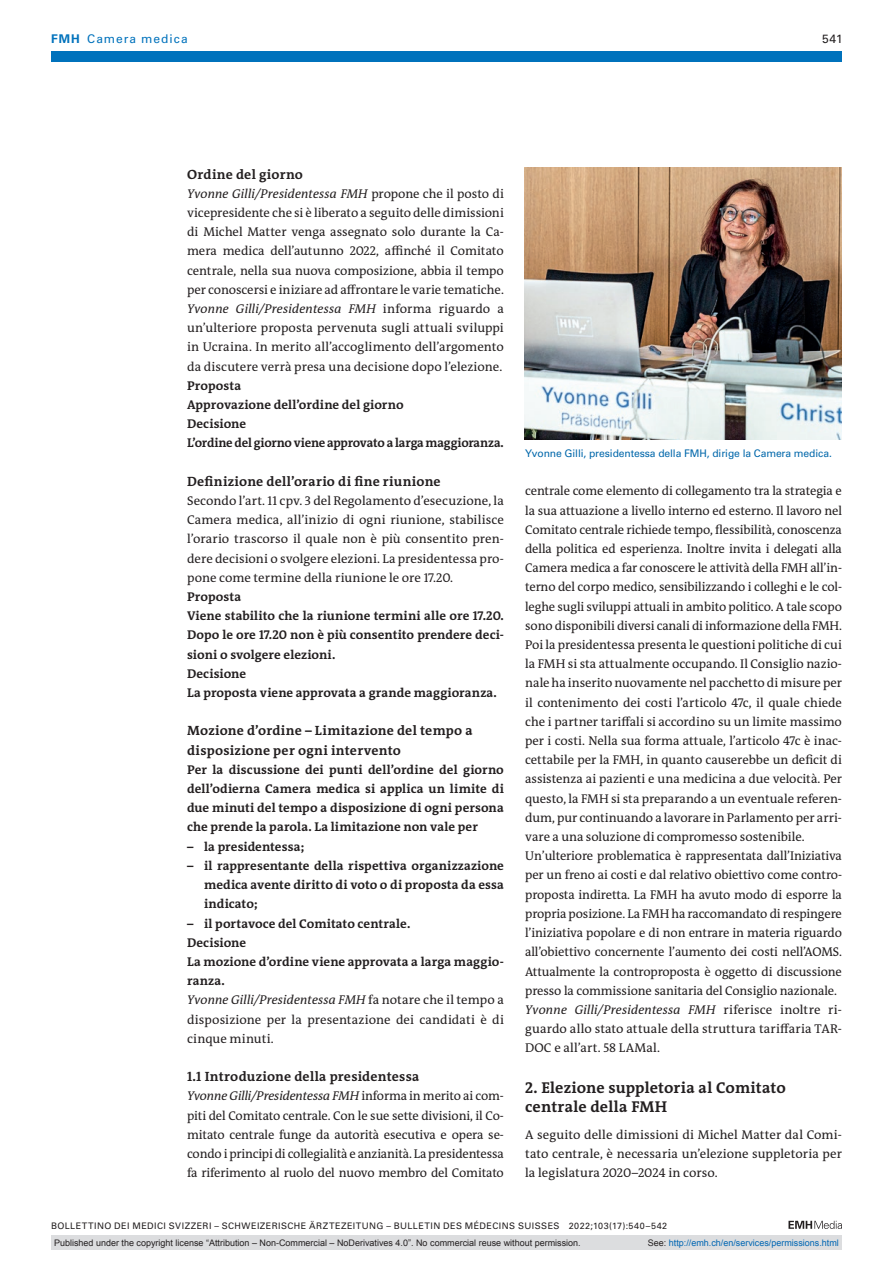
<style>
.page{position:relative;width:893px;height:1263px;background:#fff}
.page>*{position:absolute;margin:0;border:0;box-sizing:border-box;transform-origin:0 0}
.section-h1{font:700 15.75px/19.2px "The Antiqua B W7";letter-spacing:.005em;color:#231f20}
.section-h2{font:700 13.5px/19.2px "The Antiqua B W7";letter-spacing:.02em;color:#231f20}
.section-pn{font:12.75px/19.2px "The Antiqua B W5 Plain";letter-spacing:-.005em;color:#231f20;text-align:justify}
.section-pn-2{font:700 12.75px/19.2px "The Antiqua B W7";color:#231f20;text-align:justify}
.section-ph{font:700 12.75px/19.2px "The Antiqua B W7";letter-spacing:.005em;color:#231f20;text-align:justify}
.ressort{font:12px "Univers LT Std";letter-spacing:.085em;color:#0072bc}
.ressort-2{font:12px "Univers LT Std";color:#231f20}
.fig-caption{font:10.5px "Univers LT Std";letter-spacing:-.01em;color:#0067aa}
.t1{font:9px "Arial";color:#231f20}
.fusszeile{font:9px "Univers LT Std";letter-spacing:.05em;color:#231f20}
.t2{font:9px "Arial";color:#0066b3}
.s1{font-weight:700}
.s2{font-style:italic}
.s3{color:#231f20}
</style>
<div class="page">
<svg style="left:788px;top:1221px;width:54px;height:8px"></svg>
<img style="left:525px;top:168px;width:317px;height:272px">
<div style="left:51px;top:51px;width:791px;height:11px;background:#0072bc"></div>
<div style="left:51px;top:1235px;width:791px;height:15px;background:#dcdddf"></div>
<p class="ressort" style="left:51px;top:31px;width:138px"><span class="s1">FMH</span> Camera medica</p>
<p class="ressort-2" style="left:822px;top:31px;width:22px">541</p>
<p class="section-h2" style="left:187px;top:165px;width:117px">Ordine del giorno</p>
<p class="section-pn" style="left:187px;top:184px;width:318px"><span class="s2">Yvonne Gilli/Presidentessa FMH</span> propone che il posto di vicepresidente che si è liberato a seguito delle dimissioni di Michel Matter venga assegnato solo durante la Ca&shy;mera medica dell’autunno 2022, affinché il Comitato centrale, nella sua nuova composizione, abbia il tempo per conoscersi e iniziare ad affrontare le varie tematiche.</p>
<p class="section-pn" style="left:187px;top:299px;width:318px"><span class="s2">Yvonne Gilli/Presidentessa FMH</span> informa riguardo a un’ulteriore proposta pervenuta sugli attuali sviluppi in Ucraina. In merito all’accoglimento dell’argomento da discutere verrà presa una decisione dopo l’elezione.</p>
<p class="section-pn-2" style="left:187px;top:376px;width:56px">Proposta</p>
<p class="section-pn-2" style="left:187px;top:395px;width:218px">Approvazione dell’ordine del giorno</p>
<p class="section-pn-2" style="left:187px;top:414px;width:61px">Decisione</p>
<p class="section-pn-2" style="left:187px;top:434px;width:318px">L’ordine del giorno viene approvato a larga maggioranza.</p>
<p class="section-h2" style="left:187px;top:472px;width:255px">Definizione dell’orario di fine riunione</p>
<p class="section-pn" style="left:187px;top:491px;width:318px">Secondo l’art. 11 cpv. 3 del Regolamento d’esecuzione, la Camera medica, all’inizio di ogni riunione, stabilisce l’orario trascorso il quale non è più consentito pren&shy;dere decisioni o svolgere elezioni. La presidentessa pro&shy;pone come termine della riunione le ore 17.20.</p>
<p class="section-pn-2" style="left:187px;top:587px;width:56px">Proposta</p>
<p class="section-pn-2" style="left:187px;top:606px;width:318px">Viene stabilito che la riunione termini alle ore 17.20.<br>Dopo le ore 17.20 non è più consentito prendere deci&shy;sioni o svolgere elezioni.</p>
<p class="section-pn-2" style="left:187px;top:664px;width:61px">Decisione</p>
<p class="section-pn-2" style="left:187px;top:683px;width:311px">La proposta viene approvata a grande maggioranza.</p>
<p class="section-h2" style="left:187px;top:721px;width:287px">Mozione d’ordine – Limitazione del tempo a disposizione per ogni intervento</p>
<p class="section-pn-2" style="left:187px;top:760px;width:318px">Per la discussione dei punti dell’ordine del giorno dell’odierna Camera medica si applica un limite di due minuti del tempo a disposizione di ogni persona che prende la parola. La limitazione non vale per</p>
<p class="section-ph" style="left:187px;top:837px;width:119px">– la presidentessa;</p>
<p class="section-ph" style="left:204px;top:856px;width:301px;text-indent:-17px">– il rappresentante della rispettiva organizzazione medica avente diritto di voto o di proposta da essa indicato;</p>
<p class="section-ph" style="left:187px;top:914px;width:225px">– il portavoce del Comitato centrale.</p>
<p class="section-pn-2" style="left:187px;top:933px;width:61px">Decisione</p>
<p class="section-pn-2" style="left:187px;top:952px;width:318px">La mozione d’ordine viene approvata a larga maggio&shy;ranza.</p>
<p class="section-pn" style="left:187px;top:990px;width:318px"><span class="s2">Yvonne Gilli/Presidentessa FMH</span> fa notare che il tempo a disposizione per la presentazione dei candidati è di cinque minuti.</p>
<p class="section-h2" style="left:187px;top:1067px;width:234px">1.1 Introduzione della presidentessa</p>
<p class="section-pn" style="left:187px;top:1086px;width:318px"><span class="s2">Yvonne Gilli/Presidentessa FMH</span> informa in merito ai com&shy;piti del Comitato centrale. Con le sue sette divisioni, il Co&shy;mitato centrale funge da autorità esecutiva e opera se&shy;condo i principi di collegialità e anzianità. La presidentessa fa riferimento al ruolo del nuovo membro del Comitato</p>
<p class="fig-caption" style="left:525px;top:447px;width:308px">Yvonne Gilli, presidentessa della FMH, dirige la Camera medica.</p>
<p class="section-pn" style="left:525px;top:482px;width:318px">centrale come elemento di collegamento tra la strategia e la sua attuazione a livello interno ed esterno. Il lavoro nel Comitato centrale richiede tempo, flessibilità, conoscenza della politica ed esperienza. Inoltre invita i delegati alla Camera medica a far conoscere le attività della FMH all’in&shy;terno del corpo medico, sensibilizzando i colleghi e le col&shy;leghe sugli sviluppi attuali in ambito politico. A tale scopo sono disponibili diversi canali di informazione della FMH.</p>
<p class="section-pn" style="left:525px;top:635px;width:318px">Poi la presidentessa presenta le questioni politiche di cui la FMH si sta attualmente occupando. Il Consiglio nazio&shy;nale ha inserito nuovamente nel pacchetto di misure per il contenimento dei costi l’articolo 47c, il quale chiede che i partner tariffali si accordino su un limite massimo per i costi. Nella sua forma attuale, l’articolo 47c è inac&shy;cettabile per la FMH, in quanto causerebbe un deficit di assistenza ai pazienti e una medicina a due velocità. Per questo, la FMH si sta preparando a un eventuale referen&shy;dum, pur continuando a lavorare in Parlamento per arri&shy;vare a una soluzione di compromesso sostenibile.</p>
<p class="section-pn" style="left:525px;top:846px;width:318px">Un’ulteriore problematica è rappresentata dall’Iniziativa per un freno ai costi e dal relativo obiettivo come contro&shy;proposta indiretta. La FMH ha avuto modo di esporre la propria posizione. La FMH ha raccomandato di respingere l’iniziativa popolare e di non entrare in materia riguardo all’obiettivo concernente l’aumento dei costi nell’AOMS.<br>Attualmente la controproposta è oggetto di discussione presso la commissione sanitaria del Consiglio nazionale.</p>
<p class="section-pn" style="left:525px;top:1000px;width:318px"><span class="s2">Yvonne Gilli/Presidentessa FMH</span> riferisce inoltre ri&shy;guardo allo stato attuale della struttura tariffaria TAR-DOC e all’art. 58 LAMal.</p>
<p class="section-h1" style="left:525px;top:1078px;width:262px">2. Elezione suppletoria al Comitato centrale della FMH</p>
<p class="section-pn" style="left:525px;top:1125px;width:318px">A seguito delle dimissioni di Michel Matter dal Comi&shy;tato centrale, è necessaria un’elezione suppletoria per la legislatura 2020–2024 in corso.</p>
<p class="fusszeile" style="left:51px;top:1220px;width:618px">BOLLETTINO DEI MEDICI SVIZZERI – SCHWEIZERISCHE ÄRZTEZEITUNG – BULLETIN DES MÉDECINS SUISSES 2022;103(17):540–542</p>
<p class="t1" style="left:54px;top:1237px;width:528px">Published under the copyright license “Attribution – Non-Commercial – NoDerivatives 4.0”. No commercial reuse without permission.</p>
<p class="t2" style="left:648px;top:1237px;width:193px"><span class="s3">See:</span> http://emh.ch/en/services/permissions.html</p>
</div>
